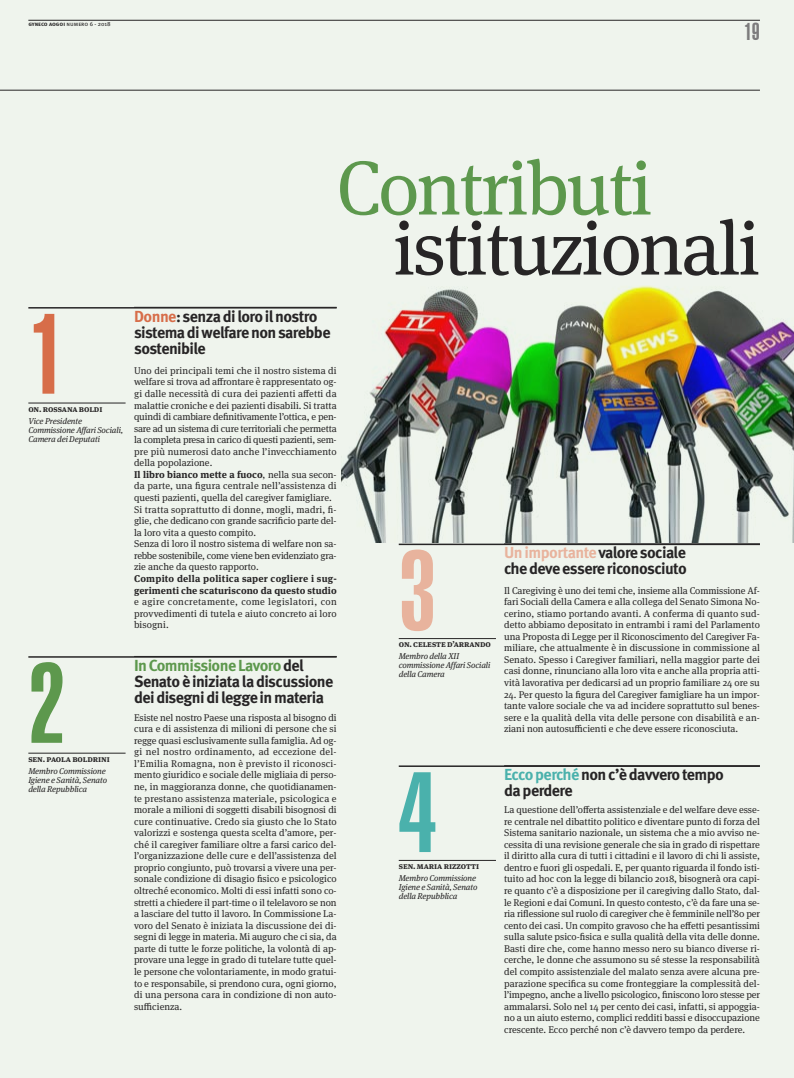
<style>
.page{position:relative;width:794px;height:1078px;background:#fff}
.page>*{position:absolute;margin:0;border:0;box-sizing:border-box;transform-origin:0 0}
.t1{font:900 extra-condensed 112px "Helvetica";color:#d76d49}
.t2{font:900 extra-condensed 112px "Helvetica";color:#5d984d}
.t3{font:900 extra-condensed 112px "Helvetica";color:#e8b39d}
.t4{font:900 extra-condensed 112px "Helvetica";color:#4ab1ac}
.t5{font:76.3px "Meta Serif OT";color:#272526}
.t6{font:76.3px "Meta Serif OT";color:#5d984d}
.t7{font:900 extra-condensed 24px "Helvetica";color:#7d7c7d}
.t8{font:700 16px/16px "Meta Pro";letter-spacing:-.035em;color:#272526}
.t9{font:9.8px/11.6px "Meta Serif OT";color:#272526;text-align:justify}
.t10{font:700 9.8px/11.5px "Meta Serif OT";color:#272526}
.t11{font:italic 8.5px/9px "Meta Serif OT";letter-spacing:-.01em;color:#272526}
.t12{font:700 8.5px "Meta Serif OT";letter-spacing:-.01em;color:#272526}
.t13{font:6px "Meta Pro";color:#272526}
.s1{font-weight:700}
.s2{color:#d76d49}
.s3{color:#5d984d}
.s4{color:#e8b39d}
.s5{color:#4ab1ac}
</style>
<div class="page">
<div style="left:0;top:0;width:794px;height:1077px;background:#5d984d;opacity:.1"></div>
<hr style="left:28px;top:20px;width:732px;height:1px;background:#272526">
<hr style="left:28px;top:307px;width:309px;height:1px;background:#272526">
<hr style="left:28px;top:656px;width:309px;height:1px;background:#272526">
<hr style="left:0;top:90px;width:760px;height:1px;background:#272526">
<hr style="left:28px;top:402px;width:98px;height:1px;background:#272526">
<hr style="left:28px;top:752px;width:98px;height:1px;background:#272526">
<hr style="left:399px;top:543px;width:361px;height:2px;background:#272526">
<hr style="left:399px;top:638px;width:97px;height:1px;background:#272526">
<hr style="left:399px;top:765px;width:361px;height:1px;background:#272526">
<hr style="left:399px;top:860px;width:97px;height:1px;background:#272526">
<p class="t13" style="left:28px;top:22px;width:84px"><span class="s1">gyneco aogoi</span> numero 6 - 2018</p>
<h3 class="t7" style="left:744px;top:23px;width:17px">19</h3>
<h2 class="t6" style="left:337px;top:159px;width:317px">Contributi</h2>
<h2 class="t5" style="left:393px;top:219px;width:368px">istituzionali</h2>
<h1 class="t1" style="left:28px;top:314px;width:39px">1</h1>
<p class="t12" style="left:28px;top:405px;width:76px">on. rossana boldi</p>
<p class="t11" style="left:28px;top:417px;width:96px">Vice Presidente<br>Commissione Affari Sociali,<br>Camera dei Deputati</p>
<h1 class="t2" style="left:28px;top:662px;width:39px">2</h1>
<p class="t12" style="left:28px;top:755px;width:83px">sen. paola boldrini</p>
<p class="t11" style="left:28px;top:766px;width:80px">Membro Commissione<br>Igiene e Sanità, Senato della Repubblica</p>
<h3 class="t8" style="left:134px;top:309px;width:198px"><span class="s2">Donne</span>: senza di loro il nostro sistema di welfare non sarebbe sostenibile</h3>
<p class="t9" style="left:134px;top:365px;width:204px;text-align:left">Uno dei principali temi che il nostro sistema di welfare si trova ad affrontare è rappresentato og&shy;gi dalle necessità di cura dei pazienti affetti da malattie croniche e dei pazienti disabili. Si tratta quindi di cambiare definitivamente l’ottica, e pen&shy;sare ad un sistema di cure territoriali che permetta la completa presa in carico di questi pazienti, sem&shy;pre più numerosi dato anche l’invecchiamento della popolazione.<br><span class="s1">Il libro bianco mette a fuoco</span>, nella sua secon&shy;da parte, una figura centrale nell’assistenza di questi pazienti, quella del caregiver famigliare.<br>Si tratta soprattutto di donne, mogli, madri, fi&shy;glie, che dedicano con grande sacrificio parte del&shy;la loro vita a questo compito.<br>Senza di loro il nostro sistema di welfare non sa&shy;rebbe sostenibile, come viene ben evidenziato gra&shy;zie anche da questo rapporto.</p>
<p class="t10" style="left:134px;top:573px;width:204px">Compito della politica saper cogliere i sug&shy;gerimenti che scaturiscono da questo studio</p>
<p class="t9" style="left:134px;top:596px;width:204px">e agire concretamente, come legislatori, con provvedimenti di tutela e aiuto concreto ai loro bisogni.</p>
<h3 class="t8" style="left:134px;top:658px;width:201px"><span class="s3">In Commissione Lavoro</span>del<br>Senato è iniziata la discussione dei disegni di legge in materia</h3>
<p class="t9" style="left:134px;top:712px;width:204px">Esiste nel nostro Paese una risposta al bisogno di cura e di assistenza di milioni di persone che si regge quasi esclusivamente sulla famiglia. Ad og&shy;gi nel nostro ordinamento, ad eccezione del&shy;l’Emilia Romagna, non è previsto il riconosci&shy;mento giuridico e sociale delle migliaia di perso&shy;ne, in maggioranza donne, che quotidianamen&shy;te prestano assistenza materiale, psicologica e morale a milioni di soggetti disabili bisognosi di cure continuative. Credo sia giusto che lo Stato valorizzi e sostenga questa scelta d’amore, per&shy;ché il caregiver familiare oltre a farsi carico del&shy;l’organizzazione delle cure e dell’assistenza del proprio congiunto, può trovarsi a vivere una per&shy;sonale condizione di disagio fisico e psicologico oltreché economico. Molti di essi infatti sono co&shy;stretti a chiedere il part-time o il telelavoro se non a lasciare del tutto il lavoro. In Commissione La&shy;voro del Senato è iniziata la discussione dei di&shy;segni di legge in materia. Mi auguro che ci sia, da parte di tutte le forze politiche, la volontà di ap&shy;provare una legge in grado di tutelare tutte quel&shy;le persone che volontariamente, in modo gratui&shy;to e responsabile, si prendono cura, ogni giorno, di una persona cara in condizione di non auto&shy;sufficienza.</p>
<h1 class="t3" style="left:399px;top:550px;width:39px">3</h1>
<p class="t12" style="left:399px;top:641px;width:94px">on. celeste d’arrando</p>
<p class="t11" style="left:399px;top:652px;width:93px">Membro della XII commissione Affari Sociali della Camera</p>
<h3 class="t8" style="left:504px;top:546px;width:184px"><span class="s4">Un importante</span>valore sociale che deve essere riconosciuto</h3>
<p class="t9" style="left:504px;top:585px;width:257px">Il Caregiving è uno dei temi che, insieme alla Commissione Af&shy;fari Sociali della Camera e alla collega del Senato Simona No&shy;cerino, stiamo portando avanti. A conferma di quanto sud&shy;detto abbiamo depositato in entrambi i rami del Parlamento una Proposta di Legge per il Riconoscimento del Caregiver Fa&shy;miliare, che attualmente è in discussione in commissione al Senato. Spesso i Caregiver familiari, nella maggior parte dei casi donne, rinunciano alla loro vita e anche alla propria atti&shy;vità lavorativa per dedicarsi ad un proprio familiare 24 ore su</p>
<p class="t9" style="left:504px;top:689px;width:257px">24. Per questo la figura del Caregiver famigliare ha un impor&shy;tante valore sociale che va ad incidere soprattutto sul benes&shy;sere e la qualità della vita delle persone con disabilità e an&shy;ziani non autosufficienti e che deve essere riconosciuta.</p>
<h1 class="t4" style="left:399px;top:772px;width:39px">4</h1>
<p class="t12" style="left:399px;top:862px;width:82px">sen. maria rizzotti</p>
<p class="t11" style="left:399px;top:874px;width:80px">Membro Commissione<br>Igiene e Sanità, Senato della Repubblica</p>
<h3 class="t8" style="left:504px;top:767px;width:221px"><span class="s5">Ecco perché</span>non c’è davvero tempo da perdere</h3>
<p class="t9" style="left:504px;top:804px;width:257px">La questione dell’offerta assistenziale e del welfare deve esse&shy;re centrale nel dibattito politico e diventare punto di forza del Sistema sanitario nazionale, un sistema che a mio avviso ne&shy;cessita di una revisione generale che sia in grado di rispettare il diritto alla cura di tutti i cittadini e il lavoro di chi li assiste, dentro e fuori gli ospedali. E, per quanto riguarda il fondo isti&shy;tuito ad hoc con la legge di bilancio 2018, bisognerà ora capi&shy;re quanto c’è a disposizione per il caregiving dallo Stato, dal&shy;le Regioni e dai Comuni. In questo contesto, c’è da fare una se&shy;ria riflessione sul ruolo di caregiver che è femminile nell’80 per cento dei casi. Un compito gravoso che ha effetti pesantissimi sulla salute psico-fisica e sulla qualità della vita delle donne.<br>Basti dire che, come hanno messo nero su bianco diverse ri&shy;cerche, le donne che assumono su sé stesse la responsabilità del compito assistenziale del malato senza avere alcuna pre&shy;parazione specifica su come fronteggiare la complessità del&shy;l’impegno, anche a livello psicologico, finiscono loro stesse per ammalarsi. Solo nel 14 per cento dei casi, infatti, si appoggia&shy;no a un aiuto esterno, complici redditi bassi e disoccupazione crescente. Ecco perché non c’è davvero tempo da perdere.</p>
</div>
